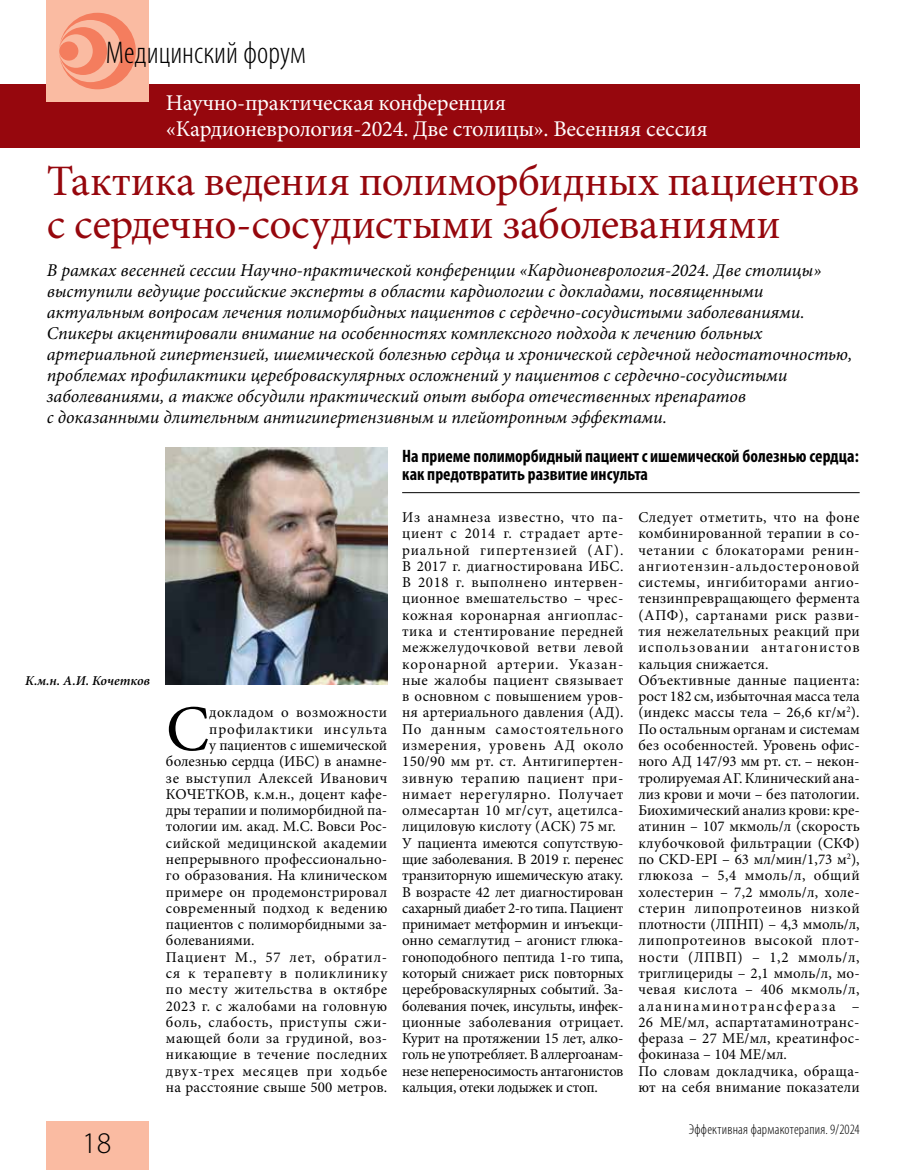
<style>
.page{position:relative;width:915px;height:1170px;background:#fff}
.page>*{position:absolute;margin:0;border:0;box-sizing:border-box;transform-origin:0 0}
.t1{font:65.1px "Minion Pro";color:#000}
.t2{font:43.5px/43.5px "Minion Pro";letter-spacing:-.01em;color:#96070d}
.t3{font:300 condensed 31.5px "Myriad Pro";color:#000}
.t4{font:300 30px "Myriad Pro";color:#000}
.t5{font:22.5px/25.5px "Minion Pro";letter-spacing:-.01em;color:#fff}
.t6{font:italic 18px/21px "Minion Pro";color:#000}
.t7{font:700 condensed 18px/18px "Myriad Pro";color:#000}
.t8{font:15px/16.2px "Minion Pro";letter-spacing:.02em;color:#000}
.t9{font:15px "Minion Pro";color:#000}
.t10{font:15px "Minion Pro";letter-spacing:.045em;color:#000}
.t11{font:15px "Minion Pro";letter-spacing:.05em;color:#000}
.t12{font:15px "Minion Pro";letter-spacing:.04em;color:#000}
.t13{font:15px "Minion Pro";letter-spacing:.055em;color:#000}
.t14{font:300 condensed 14.25px "Myriad Pro";letter-spacing:.015em;color:#000}
.t15{font:italic 600 13.5px "Minion Pro";letter-spacing:-.01em;color:#000}
</style>
<div class="page">
<div style="left:0;top:84px;width:859px;height:63px;background:#96070d"></div>
<div style="left:47px;top:0;width:102px;height:102px;background:#fabba2"></div>
<svg style="left:59px;top:13px;width:77px;height:76px"></svg>
<div style="left:59px;top:41px;width:19px;height:20px;background:#f47d5e;border-radius:50%"></div>
<div style="left:47px;top:1121px;width:102px;height:48px;background:#fabba2"></div>
<hr style="left:402px;top:492px;width:457px;height:1px;background:#000">
<img style="left:166px;top:448px;width:221px;height:236px">
<h3 class="t3" style="left:106px;top:34px;width:201px">Медицинский форум</h3>
<h3 class="t5" style="left:166px;top:90px;width:543px">Научно-практическая конференция «Кардионеврология-2024. Две столицы». Весенняя сессия</h3>
<h2 class="t2" style="left:47px;top:159px;width:814px">Тактика ведения полиморбидных пациентов с сердечно-сосудистыми заболеваниями</h2>
<p class="t6" style="left:47px;top:260px;width:806px">В рамках весенней сессии Научно-практической конференции «Кардионеврология-2024. Две столицы» выступили ведущие российские эксперты в области кардиологии с докладами, посвященными актуальным вопросам лечения полиморбидных пациентов с сердечно-сосудистыми заболеваниями.<br>Спикеры акцентировали внимание на особенностях комплексного подхода к лечению больных артериальной гипертензией, ишемической болезнью сердца и хронической сердечной недостаточностью, проблемах профилактики цереброваскулярных осложнений у пациентов с сердечно-сосудистыми заболеваниями, а также обсудили практический опыт выбора отечественных препаратов<br>с доказанными длительным антигипертензивным и плейотропным эффектами.</p>
<p class="t15" style="left:25px;top:671px;width:126px">К.м.н. А.И. Кочетков</p>
<h3 class="t4" style="left:82px;top:1126px;width:31px">18</h3>
<h1 class="t1" style="left:166px;top:685px;width:45px">С</h1>
<p class="t8" style="left:209px;top:704px;width:179px">докладом о возможности</p>
<p class="t13" style="left:209px;top:718px;width:179px">профилактики инсульта</p>
<p class="t9" style="left:209px;top:735px;width:179px">у пациентов с ишемической</p>
<p class="t9" style="left:166px;top:751px;width:222px">болезнью сердца (ИБС) в анамне-</p>
<p class="t8" style="left:166px;top:769px;width:223px">зе выступил Алексей Иванович</p>
<p class="t8" style="left:166px;top:786px;width:223px">КОЧЕТКОВ, к.м.н., доцент кафе-</p>
<p class="t9" style="left:166px;top:800px;width:223px">дры терапии и полиморбидной па-</p>
<p class="t9" style="left:166px;top:816px;width:223px">тологии им. акад. М.С. Вовси Рос-</p>
<p class="t8" style="left:166px;top:834px;width:223px">сийской медицинской академии</p>
<p class="t8" style="left:166px;top:851px;width:223px">непрерывного профессионально-</p>
<p class="t8" style="left:166px;top:867px;width:223px">го образования. На клиническом</p>
<p class="t8" style="left:166px;top:883px;width:223px">примере он продемонстрировал</p>
<p class="t8" style="left:166px;top:899px;width:223px">современный подход к ведению</p>
<p class="t9" style="left:166px;top:914px;width:223px">пациентов с полиморбидными за-</p>
<p class="t9" style="left:166px;top:930px;width:90px">болеваниями.</p>
<p class="t11" style="left:166px;top:946px;width:223px">Пациент М., 57 лет, обратил-</p>
<p class="t12" style="left:166px;top:963px;width:223px">ся к терапевту в поликлинику</p>
<p class="t8" style="left:166px;top:981px;width:223px">по месту жительства в октябре</p>
<p class="t8" style="left:166px;top:997px;width:223px">2023 г. с жалобами на головную</p>
<p class="t8" style="left:166px;top:1013px;width:223px">боль, слабость, приступы сжи-</p>
<p class="t8" style="left:166px;top:1030px;width:223px">мающей боли за грудиной, воз-</p>
<p class="t8" style="left:166px;top:1046px;width:223px">никающие в течение последних</p>
<p class="t10" style="left:166px;top:1060px;width:223px">двух-трех месяцев при ходьбе</p>
<p class="t8" style="left:166px;top:1078px;width:223px">на расстояние свыше 500 метров.</p>
<p class="t7" style="left:402px;top:446px;width:458px">На приеме полиморбидный пациент с ишемической болезнью сердца: как предотвратить развитие инсульта</p>
<p class="t8" style="left:402px;top:509px;width:223px">Из анамнеза известно, что па&shy;циент с 2014 г. страдает арте&shy;риальной гипертензией (АГ).<br>В 2017 г. диагностирована ИБС.<br>В 2018 г. выполнено интервен&shy;ционное вмешательство – чрес&shy;кожная коронарная ангиоплас&shy;тика и стентирование передней межжелудочковой ветви левой коронарной артерии. Указан&shy;ные жалобы пациент связывает в основном с повышением уров&shy;ня артериального давления (АД).<br>По данным самостоятельного измерения, уровень АД около<br>150/90 мм рт. ст. Антигипертен&shy;зивную терапию пациент при&shy;нимает нерегулярно. Получает олмесартан 10 мг/сут, ацетилса&shy;лициловую кислоту (АСК) 75 мг.<br>У пациента имеются сопутствую&shy;щие заболевания. В 2019 г. перенес транзиторную ишемическую атаку.<br>В возрасте 42 лет диагностирован сахарный диабет 2-го типа. Пациент принимает метформин и инъекци&shy;онно семаглутид – агонист глюка&shy;гоноподобного пептида 1-го типа, который снижает риск повторных цереброваскулярных событий. За&shy;болевания почек, инсульты, инфек&shy;ционные заболевания отрицает.<br>Курит на протяжении 15 лет, алко&shy;голь не употребляет. В аллергоанам&shy;незе непереносимость антагонистов кальция, отеки лодыжек и стоп.</p>
<p class="t8" style="left:638px;top:509px;width:223px">Следует отметить, что на фоне комбинированной терапии в со&shy;четании с блокаторами ренин&shy;ангиотензин-альдостероновой системы, ингибиторами ангио&shy;тензинпревращающего фермента (АПФ), сартанами риск разви&shy;тия нежелательных реакций при использовании антагонистов кальция снижается.<br>Объективные данные пациента: рост 182 см, избыточная масса тела (индекс массы тела – 26,6 кг/м<sup>2</sup>).<br>По остальным органам и системам без особенностей. Уровень офис&shy;ного АД 147/93 мм рт. ст. – некон&shy;тролируемая АГ. Клинический ана&shy;лиз крови и мочи – без патологии.<br>Биохимический анализ крови: кре&shy;атинин – 107 мкмоль/л (скорость клубочковой фильтрации (СКФ) по CKD-EPI – 63 мл/мин/1,73 м<sup>2</sup>), глюкоза – 5,4 ммоль/л, общий холестерин – 7,2 ммоль/л, холе&shy;стерин липопротеинов низкой плотности (ЛПНП) – 4,3 ммоль/л, липопротеинов высокой плот&shy;ности (ЛПВП) – 1,2 ммоль/л, триглицериды – 2,1 ммоль/л, мо&shy;чевая кислота – 406 мкмоль/л, аланинаминотрансфераза –<br>26 МЕ/мл, аспартатаминотранс&shy;фераза – 27 МЕ/мл, креатинфос&shy;фокиназа – 104 МЕ/мл.<br>По словам докладчика, обраща&shy;ют на себя внимание показатели</p>
<p class="t14" style="left:688px;top:1120px;width:172px">Эффективная фармакотерапия. 9/2024</p>
</div>
